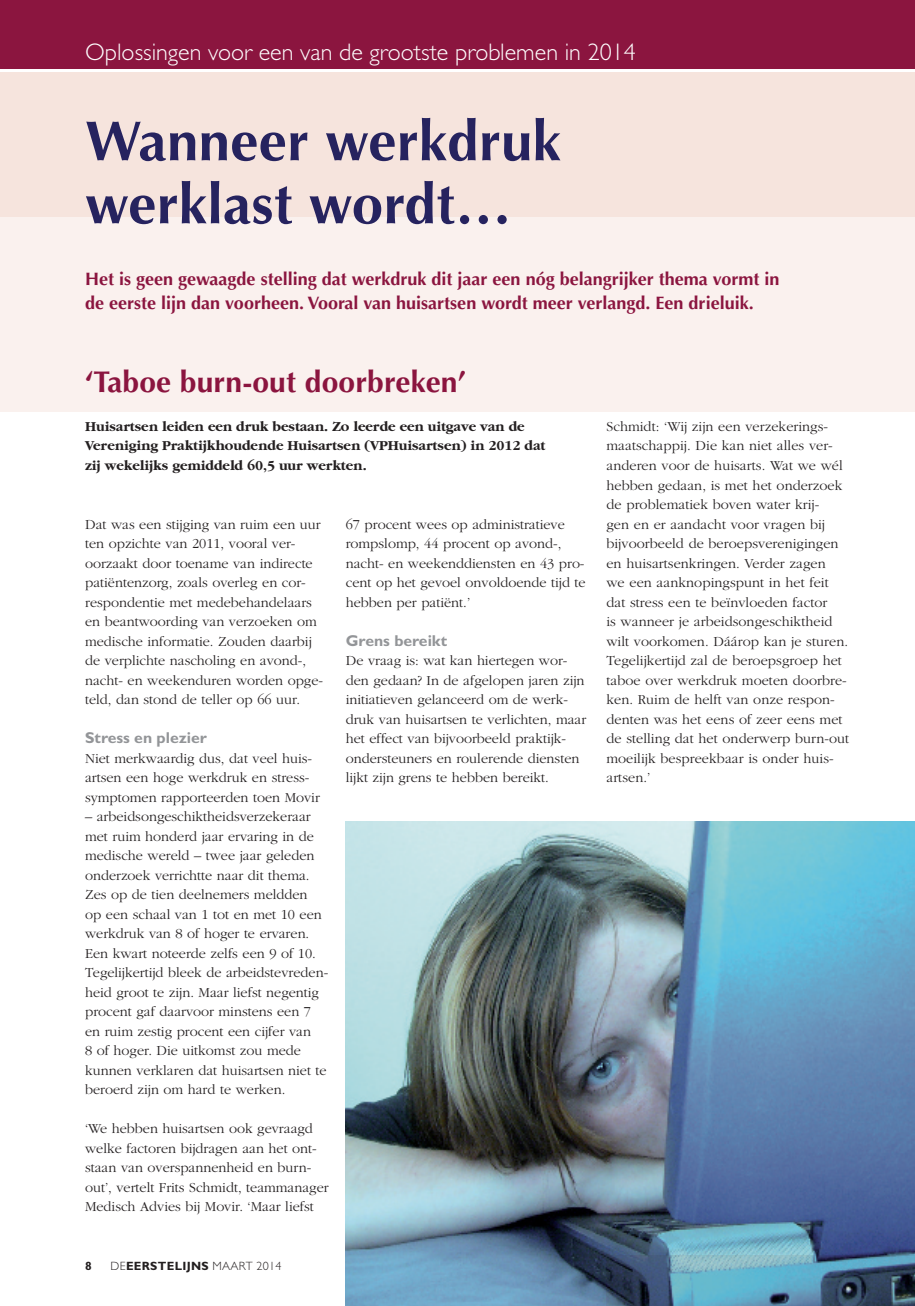
<style>
.page{position:relative;width:915px;height:1306px;background:#fff}
.page>*{position:absolute;margin:0;border:0;box-sizing:border-box;transform-origin:0 0}
.Kop_1{font:700 56.25px/63px "Optima";letter-spacing:.005em;color:#26235f}
.Kop_3{font:700 30px "Optima";letter-spacing:.005em;color:#8b153f}
.Balkkopje{font:300 24px "Gill Sans";color:#fff}
.Inleiding{font:700 18px/24px "Optima";color:#8b153f}
.Tussenkopje{font:700 15.75px "Gill Sans";color:#939598}
.Plat{font:300 14.25px/19.5px "Garamond";color:#231f20}
.Sublead{font:700 14.25px/19.5px "Garamond";color:#231f20}
.Paginering{font:300 12px "Gill Sans";letter-spacing:.025em;color:#231f20}
.Paginering-2{font:700 12px "Gill Sans";color:#231f20}
.s1{font-weight:700}
</style>
<div class="page">
<div style="left:0;top:72px;width:914px;height:339px;background:#faf1ee"></div>
<div style="left:0;top:72px;width:914px;height:144px;background:#f6e4dd"></div>
<div style="left:0;top:0;width:914px;height:68px;background:#8b153f"></div>
<hr style="left:914px;top:72px;width:1px;height:144px;background:#f6e4dd">
<img style="left:345px;top:821px;width:569px;height:484px">
<svg style="left:606px;top:1255px;width:308px;height:50px;background:#4f7c95"></svg>
<p class="Balkkopje" style="left:85px;top:39px;width:552px">Oplossingen voor een van de grootste problemen in 2014</p>
<p class="Kop_1" style="left:85px;top:110px;width:477px">Wanneer werkdruk werklast wordt…</p>
<p class="Inleiding" style="left:85px;top:267px;width:695px">Het is geen gewaagde stelling dat werkdruk dit jaar een nóg belangrijker thema vormt in de eerste lijn dan voorheen. Vooral van huisartsen wordt meer verlangd. Een drieluik.</p>
<p class="Kop_3" style="left:85px;top:364px;width:382px">‘Taboe burn-out doorbreken’</p>
<p class="Sublead" style="left:85px;top:417px;width:461px">Huisartsen leiden een druk bestaan. Zo leerde een uitgave van de<br>Vereniging Praktijkhoudende Huisartsen (VPHuisartsen) in 2012 dat zij wekelijks gemiddeld 60,5 uur werkten.</p>
<p class="Plat" style="left:85px;top:514px;width:239px">Dat was een stijging van ruim een uur ten opzichte van 2011, vooral ver&shy;oorzaakt door toename van indirecte patiëntenzorg, zoals overleg en cor&shy;respondentie met medebehandelaars en beantwoording van verzoeken om medische informatie. Zouden daarbij de verplichte nascholing en avond-, nacht- en weekenduren worden opge&shy;teld, dan stond de teller op 66 uur.</p>
<p class="Tussenkopje" style="left:85px;top:728px;width:123px">Stress en plezier</p>
<p class="Plat" style="left:85px;top:748px;width:236px">Niet merkwaardig dus, dat veel huis&shy;artsen een hoge werkdruk en stress&shy;symptomen rapporteerden toen Movir</p>
<p class="Plat" style="left:85px;top:807px;width:244px">– arbeidsongeschiktheidsverzekeraar met ruim honderd jaar ervaring in de medische wereld – twee jaar geleden onderzoek verrichtte naar dit thema.<br>Zes op de tien deelnemers meldden<br>op een schaal van 1 tot en met 10 een werkdruk van 8 of hoger te ervaren.<br>Een kwart noteerde zelfs een 9 of 10.<br>Tegelijkertijd bleek de arbeidstevreden&shy;heid groot te zijn. Maar liefst negentig procent gaf daarvoor minstens een 7 en ruim zestig procent een cijfer van<br>8 of hoger. Die uitkomst zou mede kunnen verklaren dat huisartsen niet te beroerd zijn om hard te werken.</p>
<p class="Plat" style="left:85px;top:1119px;width:245px">‘We hebben huisartsen ook gevraagd welke factoren bijdragen aan het ont&shy;staan van overspannenheid en burn&shy;out’, vertelt Frits Schmidt, teammanager Medisch Advies bij Movir. ‘Maar liefst</p>
<p class="Plat" style="left:345px;top:514px;width:241px">67 procent wees op administratieve rompslomp, 44 procent op avond-, nacht- en weekenddiensten en 43 pro&shy;cent op het gevoel onvoldoende tijd te hebben per patiënt.’</p>
<p class="Tussenkopje" style="left:345px;top:631px;width:103px">Grens bereikt</p>
<p class="Plat" style="left:345px;top:651px;width:242px">De vraag is: wat kan hiertegen wor&shy;den gedaan? In de afgelopen jaren zijn initiatieven gelanceerd om de werk&shy;druk van huisartsen te verlichten, maar het effect van bijvoorbeeld praktijk&shy;ondersteuners en roulerende diensten lijkt zijn grens te hebben bereikt.</p>
<p class="Paginering-2" style="left:85px;top:1258px;width:8px">8</p>
<p class="Paginering" style="left:111px;top:1258px;width:172px">DE<span class="s1">EERSTELIJNS</span> MAART 2014</p>
<p class="Plat" style="left:606px;top:417px;width:244px">Schmidt: ‘Wij zijn een verzekerings&shy;maatschappij. Die kan niet alles ver&shy;anderen voor de huisarts. Wat we wél hebben gedaan, is met het onderzoek de problematiek boven water krij-<br>gen en er aandacht voor vragen bij bijvoorbeeld de beroepsverenigingen en huisartsenkringen. Verder zagen<br>we een aanknopingspunt in het feit dat stress een te beïnvloeden factor<br>is wanneer je arbeidsongeschiktheid wilt voorkomen. Dáárop kan je sturen.<br>Tegelijkertijd zal de beroepsgroep het taboe over werkdruk moeten doorbre&shy;ken. Ruim de helft van onze respon&shy;denten was het eens of zeer eens met de stelling dat het onderwerp burn-out moeilijk bespreekbaar is onder huis&shy;artsen.’</p>
</div>
